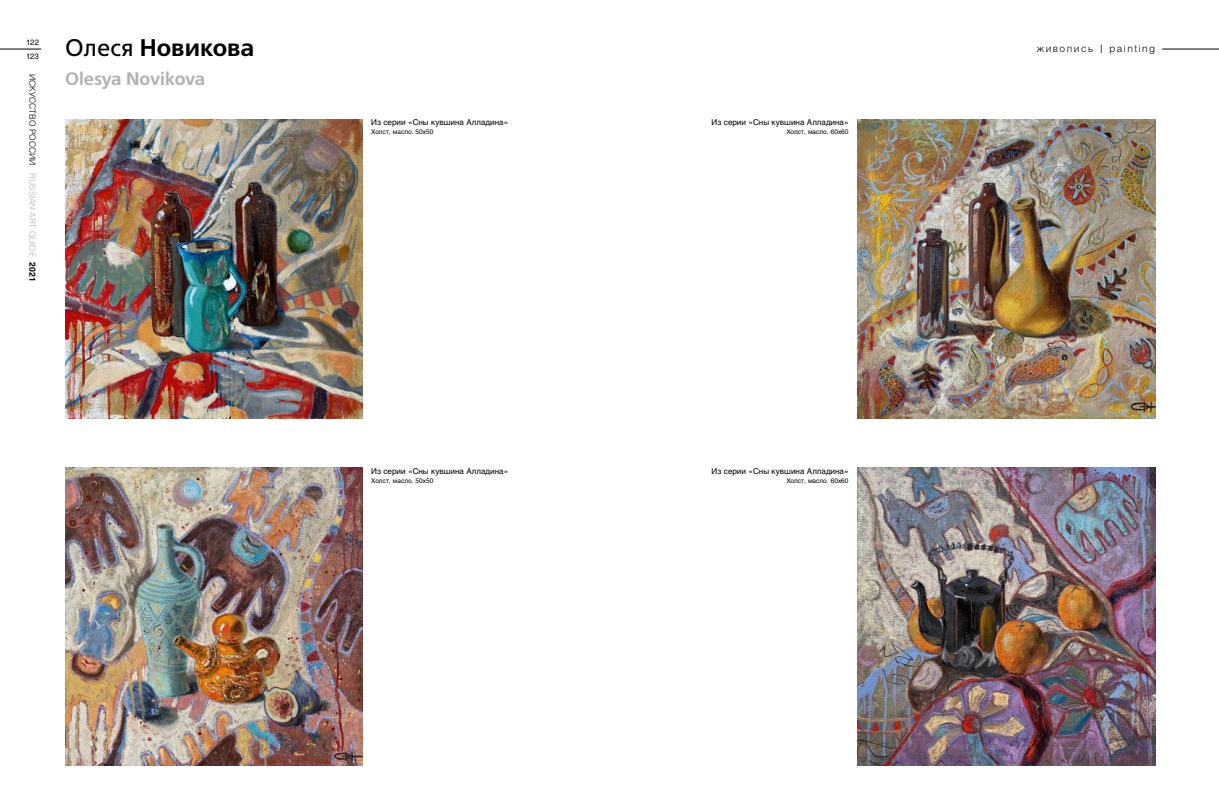
<style>
.page{position:relative;width:1219px;height:808px;background:#fff}
.page>*{position:absolute;margin:0;border:0;box-sizing:border-box;transform-origin:0 0}
.t1{font:24px "Free Set Demi C";color:#000}
.t2{font:18px "Free Set Demi C";letter-spacing:-.01em;color:#b1b2b3}
.t3{font:10px "Helios Light C";letter-spacing:.15em;color:#000}
.t4{font:8.5px "Helios Light C";color:#000}
.t5{font:8px "Helios C";color:#000}
.t6{font:7.6px/14.8px "Helios C";letter-spacing:-.01em;color:#000}
.t7{font:6.5px "Helios C";color:#000}
.s1{color:#b1b2b3}
.s2{font-family:"Helios C";font-weight:700}
.s3{font-family:"Free Set C"}
.s4{font-size:11.5px}
</style>
<div class="page">
<hr style="left:0;top:49px;width:41px;height:1px;background:#000">
<hr style="left:1162px;top:49px;width:57px;height:1px;background:#000">
<img style="left:65px;top:119px;width:298px;height:299px">
<img style="left:65px;top:467px;width:297px;height:298px">
<img style="left:857px;top:119px;width:298px;height:299px">
<img style="left:857px;top:467px;width:298px;height:298px">
<p class="t6" style="left:26px;top:34px;width:14px">122<br>123</p>
<p class="t4" style="left:38px;top:74px;width:209px;rotate:90deg">ИСКУССТВО РОССИИ <span class="s1">RUSSIAN ART GUIDE</span> <span class="s2">2021</span></p>
<h1 class="t1" style="left:65px;top:34px;width:191px"><span class="s3">Олеся</span> Новикова</h1>
<h2 class="t2" style="left:65px;top:68px;width:142px">Olesya Novikova</h2>
<p class="t5" style="left:371px;top:118px;width:138px">Из серии «Сны кувшина Алладина»</p>
<p class="t7" style="left:371px;top:128px;width:64px">Холст, масло. 50x50</p>
<p class="t5" style="left:371px;top:466px;width:138px">Из серии «Сны кувшина Алладина»</p>
<p class="t7" style="left:371px;top:476px;width:64px">Холст, масло. 50x50</p>
<p class="t5" style="left:712px;top:118px;width:138px">Из серии «Сны кувшина Алладина»</p>
<p class="t7" style="left:786px;top:128px;width:64px">Холст, масло. 60x60</p>
<p class="t5" style="left:712px;top:466px;width:138px">Из серии «Сны кувшина Алладина»</p>
<p class="t7" style="left:786px;top:476px;width:64px">Холст, масло. 60x60</p>
<p class="t3" style="left:1037px;top:42px;width:120px">живопись <span class="s4">|</span> painting</p>
</div>
